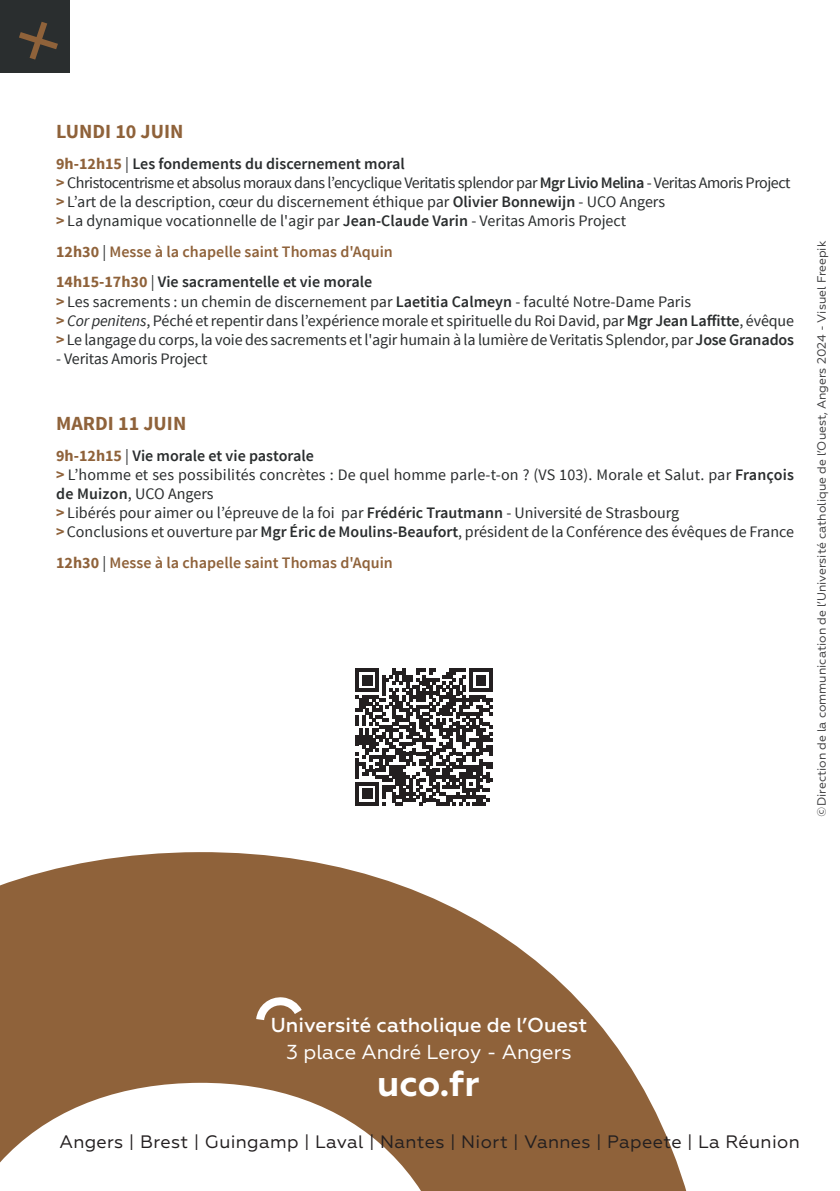
<style>
.page{position:relative;width:840px;height:1191px;background:#fff}
.page>*{position:absolute;margin:0;border:0;box-sizing:border-box;transform-origin:0 0}
.t1{font:700 36px "Geometria";color:#fff}
.t2{font:500 20.2px "Geometria";color:#fff}
.t3{font:20.2px "Geometria";color:#fff}
.t4{font:700 20px "Source Sans Pro";color:#8f623a}
.t5{font:18px "Geometria";letter-spacing:.02em;color:#231f20}
.t6{font:16px/19.2px "Source Sans Pro";letter-spacing:-.005em;color:#2a2d2e}
.t7{font:600 16px "Source Sans Pro";color:#2a2d2e}
.t8{font:16px "Source Sans Pro";letter-spacing:-.03em;color:#2a2d2e}
.t9{font:600 16px "Source Sans Pro";color:#8f623a}
.t10{font:12px "Geometria";color:#3e3e3f}
.s1{font-weight:700;color:#8f623a}
.s2{font-weight:400}
.s3{font-weight:600}
.s4{font-weight:700}
.s5{font-weight:400;color:#2a2d2e}
.s6{font-style:italic}
</style>
<div class="page">
<svg style="left:0;top:852px;width:687px;height:339px;fill:#8f623a"></svg>
<svg style="left:251px;top:995px;width:58px;height:33px"></svg>
<div style="left:0;top:0;width:70px;height:72px;background:#2a2e2f"></div>
<svg style="left:19px;top:22px;width:39px;height:38px"></svg>
<svg style="left:355px;top:668px;width:137px;height:137px"></svg>
<p class="t4" style="left:56px;top:119px;width:129px">LUNDI 10 JUIN</p>
<p class="t7" style="left:56px;top:153px;width:350px"><span class="s1">9h-12h15</span> <span class="s2">|</span> Les fondements du discernement moral</p>
<p class="t8" style="left:56px;top:173px;width:735px"><span class="s1">&gt;</span> Christocentrisme et absolus moraux dans l’encyclique Veritatis splendor par <span class="s3">Mgr Livio Melina</span> - Veritas Amoris Project</p>
<p class="t6" style="left:56px;top:192px;width:610px"><span class="s1">&gt;</span> L’art de la description, cœur du discernement éthique par <span class="s3">Olivier Bonnewijn</span> - UCO Angers</p>
<p class="t6" style="left:56px;top:212px;width:571px"><span class="s1">&gt;</span> La dynamique vocationnelle de l'agir par <span class="s3">Jean-Claude Varin</span> - Veritas Amoris Project</p>
<p class="t9" style="left:56px;top:241px;width:338px"><span class="s4">12h30</span> <span class="s5">|</span> Messe à la chapelle saint Thomas d'Aquin</p>
<p class="t7" style="left:56px;top:272px;width:317px"><span class="s1">14h15-17h30</span> <span class="s2">|</span> Vie sacramentelle et vie morale</p>
<p class="t6" style="left:56px;top:292px;width:636px"><span class="s1">&gt;</span> Les sacrements : un chemin de discernement par <span class="s3">Laetitia Calmeyn</span> - faculté Notre-Dame Paris</p>
<p class="t6" style="left:56px;top:311px;width:739px"><span class="s1">&gt;</span> <span class="s6">Cor penitens</span>, Péché et repentir dans l’expérience morale et spirituelle du Roi David, par <span class="s3">Mgr Jean Laffitte</span>, évêque</p>
<p class="t6" style="left:56px;top:330px;width:739px"><span class="s1">&gt;</span>Le langage du corps, la voie des sacrements et l'agir humain à la lumière de Veritatis Splendor, par <span class="s3">Jose Granados</span></p>
<p class="t6" style="left:56px;top:349px;width:153px">- Veritas Amoris Project</p>
<p class="t4" style="left:56px;top:410px;width:131px">MARDI 11 JUIN</p>
<p class="t7" style="left:56px;top:445px;width:259px"><span class="s1">9h-12h15</span> <span class="s2">|</span> Vie morale et vie pastorale</p>
<p class="t6" style="left:56px;top:465px;width:739px"><span class="s1">&gt;</span> L’homme et ses possibilités concrètes : De quel homme parle-t-on ? (VS 103). Morale et Salut. par <span class="s3">François de Muizon</span>, UCO Angers</p>
<p class="t6" style="left:56px;top:503px;width:624px"><span class="s1">&gt;</span> Libérés pour aimer ou l’épreuve de la foi par <span class="s3">Frédéric Trautmann</span> - Université de Strasbourg</p>
<p class="t6" style="left:56px;top:523px;width:739px"><span class="s1">&gt;</span>Conclusions et ouverture par <span class="s3">Mgr Éric de Moulins-Beaufort</span>, président de la Conférence des évêques de France</p>
<p class="t9" style="left:56px;top:552px;width:338px"><span class="s4">12h30</span> <span class="s5">|</span> Messe à la chapelle saint Thomas d'Aquin</p>
<p class="t10" style="left:814px;top:816px;width:577px;rotate:-90deg">©Direction de la communication de l’Université catholique de l’Ouest, Angers 2024 - Visuel Freepik</p>
<p class="t2" style="left:271px;top:1013px;width:317px">Université catholique de l’Ouest</p>
<p class="t3" style="left:286px;top:1040px;width:286px">3 place André Leroy - Angers</p>
<p class="t1" style="left:377px;top:1062px;width:104px">uco.fr</p>
<p class="t5" style="left:59px;top:1131px;width:741px">Angers | Brest | Guingamp | Laval | Nantes | Niort | Vannes | Papeete | La Réunion</p>
</div>
